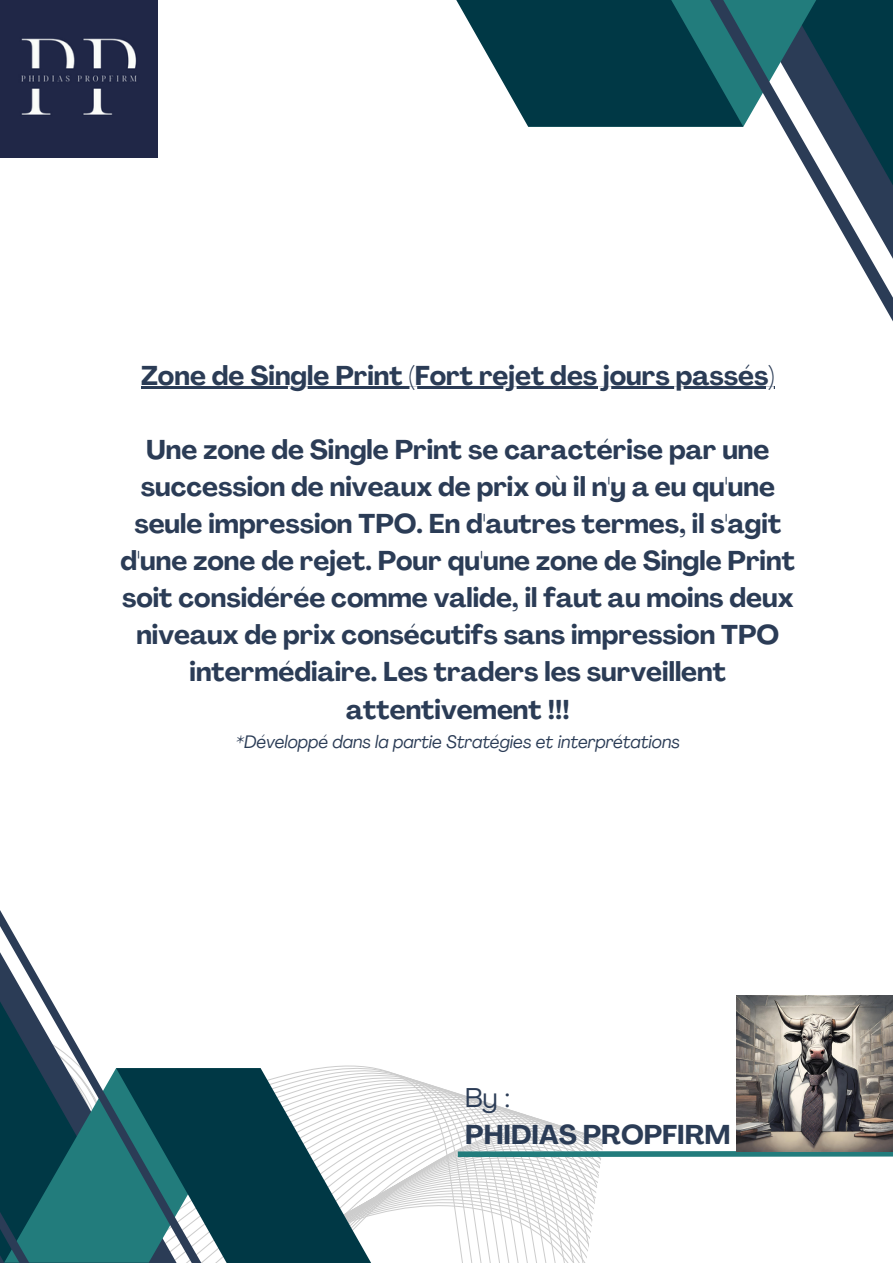
<style>
.page{position:relative;width:893px;height:1264px;background:#fff}
.page>*{position:absolute;margin:0;border:0;box-sizing:border-box;transform-origin:0 0}
.t1{font:700 26.85px/37px "Agrandir";color:#2b3c56;text-align:center}
.t2{font:26.85px "Agrandir";color:#2b3c56}
.t3{font:italic 17.85px "Agrandir";color:#2b3c56}
</style>
<div class="page">
<svg style="left:320px;top:1065px;width:284px;height:197px"></svg>
<svg style="left:215px;top:1068px;width:169px;height:194px;fill:#003845"></svg>
<svg style="left:0;top:910px;width:215px;height:352px"></svg>
<svg style="left:456px;top:0;width:140px;height:127px;fill:#003845"></svg>
<svg style="left:596px;top:0;width:296px;height:389px"></svg>
<svg style="left:452px;top:1148px;width:440px;height:11px"></svg>
<img style="left:0;top:0;width:157px;height:157px">
<img style="left:736px;top:995px;width:156px;height:156px">
<hr style="left:141px;top:387px;width:633px;height:2px;background:#2b3c56">
<p class="t1" style="left:141px;top:359px;width:635px">Zone de Single Print (Fort rejet des jours passés)</p>
<p class="t1" style="left:121px;top:433px;width:675px">Une zone de Single Print se caractérise par une succession de niveaux de prix où il n'y a eu qu'une seule impression TPO. En d'autres termes, il s'agit d'une zone de rejet. Pour qu'une zone de Single Print soit considérée comme valide, il faut au moins deux niveaux de prix consécutifs sans impression TPO intermédiaire. Les traders les surveillent attentivement !!!</p>
<p class="t3" style="left:236px;top:734px;width:445px">*Développé dans la partie Stratégies et interprétations</p>
<p class="t2" style="left:465px;top:1087px;width:46px">By :</p>
<p class="t1" style="left:465px;top:1118px;width:267px">PHIDIAS PROPFIRM</p>
</div>
